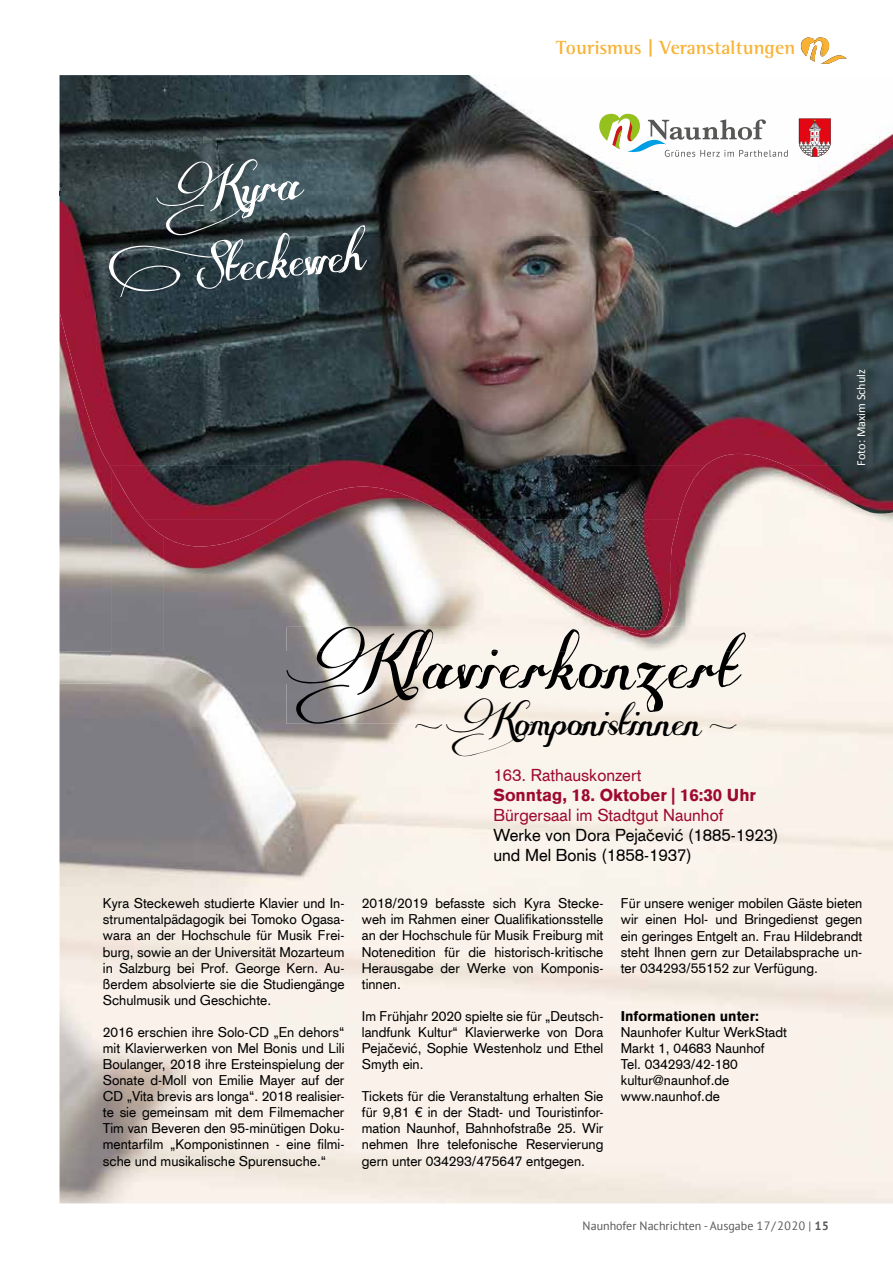
<style>
.page{position:relative;width:893px;height:1263px;background:#fff}
.page>*{position:absolute;margin:0;border:0;box-sizing:border-box;transform-origin:0 0}
.t1{font:76.5px "Some Weatz Symbols";color:#000}
.t2{font:45.9px "Some Weatz Symbols";color:#000}
.t3{font:700 19.5px "Rotis Semi Serif";letter-spacing:.005em;color:#f9b234}
.t4{font:16.8px/20px "Akzidenz Grotesk CE";color:#000}
.t5{font:16.8px "Akzidenz Grotesk CE";color:#9e092f}
.t6{font:900 16.8px "Akzidenz Grotesk CE";color:#9e092f}
.t7{font:13.8px/16px "Akzidenz Grotesk CE";color:#000;text-align:justify}
.t8{font:900 13.8px "Akzidenz Grotesk CE";color:#000}
.t9{font:12.3px "Calibri";color:#fff}
.t10{font:12px "PT Sans";color:#575756}
.s1{font-family:"Rotis Sans Serif"}
.s2{font-weight:700}
</style>
<div class="page">
<svg style="left:801px;top:37px;width:46px;height:27px"></svg>
<img style="left:580px;top:698px;width:122px;height:58px">
<img style="left:60px;top:75px;width:223px;height:117px">
<img style="left:283px;top:75px;width:610px;height:117px">
<svg style="left:599px;top:114px;width:189px;height:43px"></svg>
<svg style="left:799px;top:119px;width:32px;height:38px"></svg>
<img style="left:111px;top:652px;width:175px;height:32px">
<img style="left:580px;top:652px;width:313px;height:32px">
<img style="left:60px;top:192px;width:833px;height:4px">
<img style="left:60px;top:466px;width:51px;height:186px">
<img style="left:685px;top:520px;width:104px;height:132px">
<img style="left:111px;top:520px;width:52px;height:132px">
<img style="left:268px;top:520px;width:208px;height:132px">
<img style="left:671px;top:520px;width:14px;height:107px">
<div style="left:789px;top:514px;width:104px;height:138px;background:#fbf3ec"></div>
<img style="left:163px;top:546px;width:105px;height:106px">
<div style="left:476px;top:573px;width:48px;height:54px;background:#faf3ec"></div>
<img style="left:60px;top:196px;width:259px;height:270px">
<img style="left:319px;top:235px;width:522px;height:230px">
<img style="left:841px;top:235px;width:52px;height:279px">
<img style="left:109px;top:465px;width:732px;height:55px">
<img style="left:144px;top:519px;width:135px;height:27px">
<img style="left:454px;top:519px;width:224px;height:54px">
<img style="left:524px;top:573px;width:147px;height:54px">
<img style="left:369px;top:196px;width:524px;height:39px">
<img style="left:580px;top:627px;width:166px;height:25px">
<img style="left:615px;top:627px;width:45px;height:8px">
<svg style="left:596px;top:711px;width:15px;height:24px"></svg>
<svg style="left:627px;top:662px;width:109px;height:73px;background:#e0dad2"></svg>
<svg style="left:286px;top:627px;width:294px;height:129px;background:#cfcac4"></svg>
<svg style="left:107px;top:157px;width:262px;height:141px;background:#334449"></svg>
<h3 class="t3" style="left:556px;top:36px;width:241px">Tourismus <span class="s1">|</span> Veranstaltungen</h3>
<p class="t9" style="left:853px;top:466px;width:98px;rotate:-90deg">Foto: Maxim Schulz</p>
<p class="t7" style="left:103px;top:895px;width:243px">Kyra Steckeweh studierte Klavier und In&shy;strumentalpädagogik bei Tomoko Ogasa&shy;wara an der Hochschule für Musik Frei&shy;burg, sowie an der Universität Mozarteum in Salzburg bei Prof. George Kern. Au&shy;ßerdem absolvierte sie die Studiengänge Schulmusik und Geschichte.</p>
<p class="t7" style="left:103px;top:1024px;width:243px">2016 erschien ihre Solo-CD „En dehors“ mit Klavierwerken von Mel Bonis und Lili Boulanger, 2018 ihre Ersteinspielung der Sonate d-Moll von Emilie Mayer auf der CD „Vita brevis ars longa“. 2018 realisier&shy;te sie gemeinsam mit dem Filmemacher Tim van Beveren den 95-minütigen Doku&shy;mentarfilm „Komponistinnen - eine filmi&shy;sche und musikalische Spurensuche.“</p>
<h1 class="t1" style="left:579px;top:617px;width:160px">□■ ▼</h1>
<h2 class="t2" style="left:516px;top:692px;width:187px">□ □■▲▼■■■</h2>
<p class="t5" style="left:493px;top:764px;width:149px">163. Rathauskonzert</p>
<p class="t6" style="left:493px;top:784px;width:264px">Sonntag, 18. Oktober | 16:30 Uhr</p>
<p class="t5" style="left:493px;top:804px;width:231px">Bürgersaal im Stadtgut Naunhof</p>
<p class="t4" style="left:493px;top:824px;width:287px">Werke von Dora Pejačević (1885-1923) und Mel Bonis (1858-1937)</p>
<p class="t7" style="left:362px;top:895px;width:243px">2018/2019 befasste sich Kyra Stecke&shy;weh im Rahmen einer Qualifikationsstelle an der Hochschule für Musik Freiburg mit Notenedition für die historisch-kritische Herausgabe der Werke von Komponis&shy;tinnen.</p>
<p class="t7" style="left:362px;top:1008px;width:243px">Im Frühjahr 2020 spielte sie für „Deutsch&shy;landfunk Kultur“ Klavierwerke von Dora Pejačević, Sophie Westenholz und Ethel Smyth ein.</p>
<p class="t7" style="left:362px;top:1088px;width:243px">Tickets für die Veranstaltung erhalten Sie für 9,81 € in der Stadt- und Touristinfor&shy;mation Naunhof, Bahnhofstraße 25. Wir nehmen Ihre telefonische Reservierung gern unter 034293/475647 entgegen.</p>
<p class="t7" style="left:621px;top:895px;width:243px">Für unsere weniger mobilen Gäste bieten wir einen Hol- und Bringedienst gegen ein geringes Entgelt an. Frau Hildebrandt steht Ihnen gern zur Detailabsprache un&shy;ter 034293/55152 zur Verfügung.</p>
<p class="t8" style="left:621px;top:1007px;width:140px">Informationen unter:</p>
<p class="t7" style="left:621px;top:1024px;width:168px;text-align:left">Naunhofer Kultur WerkStadt<br>Markt 1, 04683 Naunhof<br>Tel. 034293/42-180 kultur@naunhof.de www.naunhof.de</p>
<p class="t10" style="left:583px;top:1217px;width:248px">Naunhofer Nachrichten - Ausgabe 17 / 2020 | <span class="s2">15</span></p>
</div>
